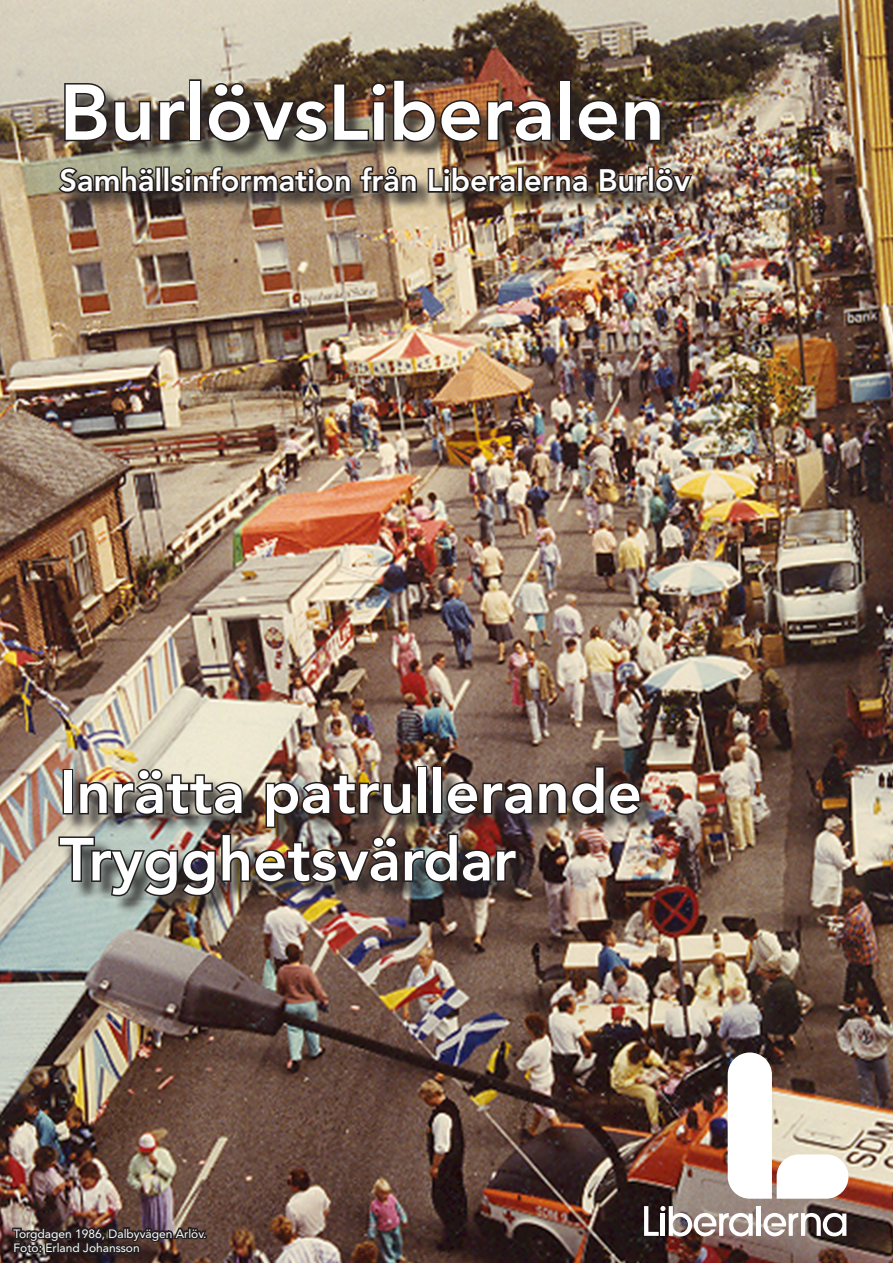
<style>
.page{position:relative;width:893px;height:1263px;background:#fff}
.page>*{position:absolute;margin:0;border:0;box-sizing:border-box;transform-origin:0 0}
.t1{font:800 78px "Avenir LT Std";color:#fff}
.t2{font:800 60px "Avenir LT Std";color:#fff}
.t3{font:800 30.75px "Avenir LT Std";color:#fff}
.t4{font:12px/14.4px "Avenir LT Std";color:#fff}
</style>
<div class="page">
<img style="left:0;top:0;width:893px;height:1263px">
<div style="left:67px;top:82px;width:612px;height:79px;background:#231f20;opacity:.75"></div>
<img style="left:63px;top:82px;width:124px;height:62px">
<div style="left:189px;top:79px;width:13px;height:62px;border:3px solid #231f20"></div>
<img style="left:206px;top:78px;width:347px;height:66px">
<div style="left:559px;top:79px;width:12px;height:62px;border:3px solid #231f20"></div>
<svg style="left:576px;top:98px;width:87px;height:46px;background:#332823"></svg>
<div style="left:62px;top:169px;width:648px;height:42px;background:#231f20;opacity:.75"></div>
<svg style="left:56px;top:165px;width:100px;height:30px;background:#59554a"></svg>
<div style="left:155px;top:166px;width:7px;height:27px;border:3px solid #231f20"></div>
<div style="left:163px;top:166px;width:7px;height:27px;border:3px solid #231f20"></div>
<img style="left:167px;top:165px;width:252px;height:30px">
<img style="left:426px;top:165px;width:91px;height:30px">
<div style="left:517px;top:166px;width:7px;height:27px;border:3px solid #231f20"></div>
<svg style="left:523px;top:173px;width:67px;height:22px"></svg>
<img style="left:597px;top:166px;width:97px;height:37px">
<div style="left:756px;top:1206px;width:5px;height:30px;background:#fff"></div>
<svg style="left:644px;top:1206px;width:109px;height:30px"></svg>
<svg style="left:763px;top:1213px;width:83px;height:23px"></svg>
<svg style="left:728px;top:1052px;width:120px;height:147px"></svg>
<div style="left:61px;top:768px;width:598px;height:146px;background:#231f20;opacity:.75"></div>
<img style="left:57px;top:764px;width:585px;height:134px">
<img style="left:11px;top:1215px;width:197px;height:46px">
<p class="t1" style="left:60px;top:67px;width:607px">BurlövsLiberalen</p>
<p class="t3" style="left:60px;top:162px;width:632px">Samhällsinformation från Liberalerna Burlöv</p>
<p class="t2" style="left:60px;top:757px;width:584px">Inrätta patrullerande</p>
<p class="t2" style="left:60px;top:824px;width:458px">Trygghetsvärdar</p>
<p class="t4" style="left:14px;top:1226px;width:195px">Torgdagen 1986, Dalbyvägen Arlöv.<br>Foto: Erland Johansson</p>
</div>
